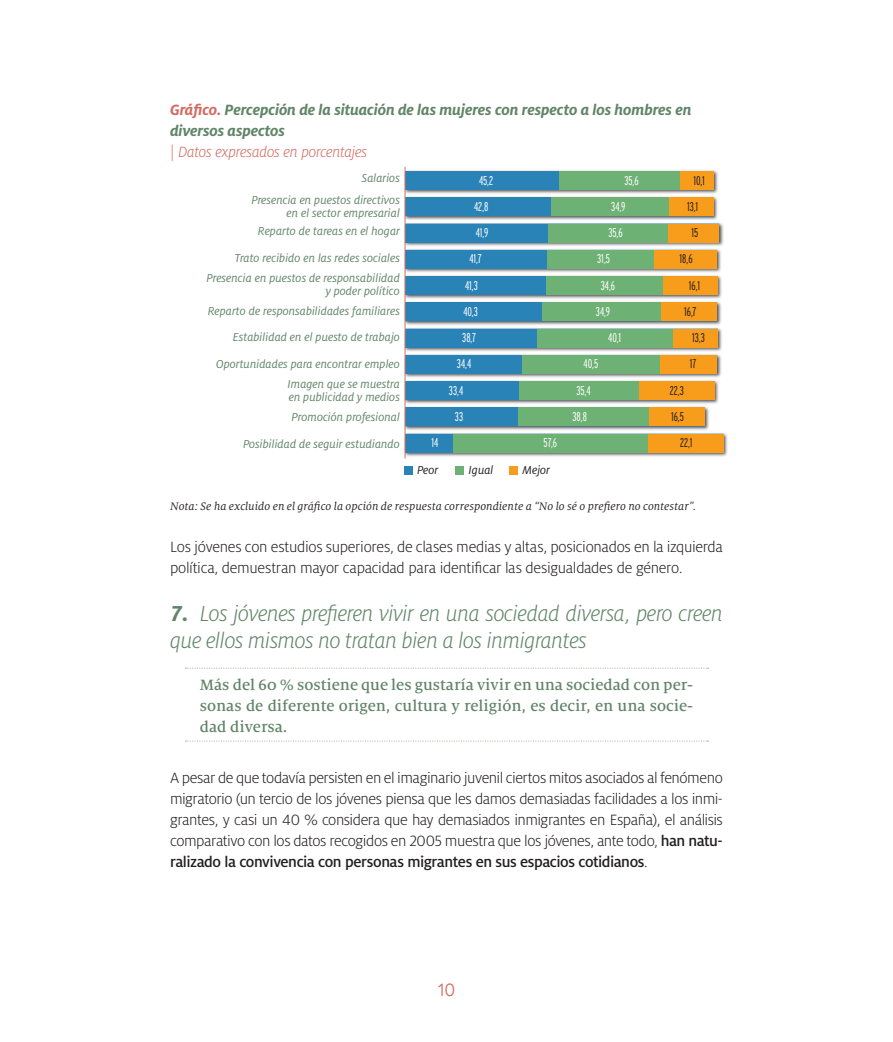
<style>
.page{position:relative;width:893px;height:1042px;background:#fff}
.page>*{position:absolute;margin:0;border:0;box-sizing:border-box;transform-origin:0 0}
.t1{font:italic 300 24px/27px "Milo Pro";letter-spacing:-.02em;color:#618568}
.t2{font:18px "Booster Next FY";color:#d46b61}
.t3{font:300 16.5px/21px "Milo Pro";letter-spacing:-.02em;color:#231f20}
.t4{font:500 16.5px/21px "Milo Serif Pro";color:#618568;text-align:justify}
.t5{font:italic 700 16.5px/21px "Milo Pro";letter-spacing:-.01em;color:#618568}
.t6{font:italic 300 16.5px "Milo Pro";letter-spacing:-.02em;color:#d46b61}
.t7{font:italic 12.75px/12.8px "Milo Pro";color:#618568;text-align:right}
.t8{font:300 extra-condensed 12.75px "Interstate";letter-spacing:-.005em;color:#fff}
.t9{font:300 extra-condensed 12.75px "Interstate";color:#231f20}
.t10{font:italic 12.75px "Milo Pro";color:#231f20}
.t11{font:italic 12px "Milo Serif Pro";letter-spacing:.005em;color:#231f20}
.s1{color:#d46b61}
.s2{font-weight:700}
.s3{font-weight:500}
</style>
<div class="page">
<svg style="left:186px;top:667px;width:522px;height:2px"></svg>
<svg style="left:186px;top:740px;width:522px;height:1px"></svg>
<img style="left:404px;top:168px;width:324px;height:291px">
<div style="left:679px;top:171px;width:35px;height:19px;background:#f89c1c"></div>
<div style="left:669px;top:197px;width:44px;height:19px;background:#f89c1c"></div>
<div style="left:668px;top:224px;width:51px;height:18px;background:#f89c1c"></div>
<div style="left:654px;top:250px;width:63px;height:19px;background:#f89c1c"></div>
<div style="left:663px;top:276px;width:54px;height:19px;background:#f89c1c"></div>
<div style="left:660px;top:302px;width:57px;height:19px;background:#f89c1c"></div>
<div style="left:673px;top:329px;width:45px;height:18px;background:#f89c1c"></div>
<div style="left:659px;top:355px;width:58px;height:19px;background:#f89c1c"></div>
<div style="left:639px;top:381px;width:75px;height:19px;background:#f89c1c"></div>
<div style="left:649px;top:407px;width:56px;height:19px;background:#f89c1c"></div>
<div style="left:648px;top:434px;width:75px;height:19px;background:#f89c1c"></div>
<div style="left:559px;top:171px;width:120px;height:19px;background:#6eb175"></div>
<div style="left:550px;top:197px;width:119px;height:19px;background:#6eb175"></div>
<div style="left:547px;top:224px;width:121px;height:18px;background:#6eb175"></div>
<div style="left:547px;top:250px;width:107px;height:19px;background:#6eb175"></div>
<div style="left:545px;top:276px;width:118px;height:19px;background:#6eb175"></div>
<div style="left:542px;top:302px;width:118px;height:19px;background:#6eb175"></div>
<div style="left:536px;top:329px;width:137px;height:18px;background:#6eb175"></div>
<div style="left:522px;top:355px;width:137px;height:19px;background:#6eb175"></div>
<div style="left:518px;top:381px;width:121px;height:19px;background:#6eb175"></div>
<div style="left:517px;top:407px;width:132px;height:19px;background:#6eb175"></div>
<div style="left:453px;top:434px;width:195px;height:19px;background:#6eb175"></div>
<div style="left:405px;top:171px;width:154px;height:19px;background:#2a83b7"></div>
<div style="left:405px;top:197px;width:145px;height:19px;background:#2a83b7"></div>
<div style="left:405px;top:224px;width:142px;height:18px;background:#2a83b7"></div>
<div style="left:405px;top:250px;width:142px;height:19px;background:#2a83b7"></div>
<div style="left:405px;top:276px;width:140px;height:19px;background:#2a83b7"></div>
<div style="left:405px;top:302px;width:137px;height:19px;background:#2a83b7"></div>
<div style="left:405px;top:329px;width:131px;height:18px;background:#2a83b7"></div>
<div style="left:405px;top:355px;width:117px;height:19px;background:#2a83b7"></div>
<div style="left:405px;top:381px;width:113px;height:19px;background:#2a83b7"></div>
<div style="left:405px;top:407px;width:112px;height:19px;background:#2a83b7"></div>
<div style="left:405px;top:434px;width:48px;height:19px;background:#2a83b7"></div>
<hr style="left:405px;top:167px;width:1px;height:291px;background:#d46b61">
<div style="left:509px;top:466px;width:9px;height:8px;background:#f89c1c"></div>
<div style="left:455px;top:466px;width:9px;height:8px;background:#6eb175"></div>
<div style="left:404px;top:466px;width:8px;height:8px;background:#2a83b7"></div>
<p class="t5" style="left:170px;top:99px;width:523px"><span class="s1">Gráfico.</span> Percepción de la situación de las mujeres con respecto a los hombres en diversos aspectos</p>
<p class="t6" style="left:170px;top:143px;width:199px">| Datos expresados en porcentajes</p>
<p class="t8" style="left:479px;top:172px;width:16px">45,2</p>
<p class="t8" style="left:624px;top:172px;width:16px">35,6</p>
<p class="t9" style="left:693px;top:172px;width:13px">10,1</p>
<p class="t8" style="left:474px;top:199px;width:16px">42,8</p>
<p class="t8" style="left:611px;top:199px;width:16px">34,9</p>
<p class="t9" style="left:687px;top:199px;width:13px">13,1</p>
<p class="t8" style="left:476px;top:225px;width:14px">41,9</p>
<p class="t8" style="left:608px;top:225px;width:16px">35,6</p>
<p class="t9" style="left:691px;top:225px;width:8px">15</p>
<p class="t8" style="left:469px;top:251px;width:14px">41,7</p>
<p class="t8" style="left:597px;top:251px;width:14px">31,5</p>
<p class="t9" style="left:680px;top:251px;width:15px">18,6</p>
<p class="t8" style="left:465px;top:277px;width:14px">41,3</p>
<p class="t8" style="left:601px;top:277px;width:16px">34,6</p>
<p class="t9" style="left:689px;top:277px;width:13px">16,1</p>
<p class="t8" style="left:463px;top:304px;width:16px">40,3</p>
<p class="t8" style="left:596px;top:304px;width:16px">34,9</p>
<p class="t9" style="left:684px;top:304px;width:14px">16,7</p>
<p class="t8" style="left:462px;top:330px;width:15px">38,7</p>
<p class="t8" style="left:608px;top:330px;width:14px">40,1</p>
<p class="t9" style="left:692px;top:330px;width:14px">13,3</p>
<p class="t8" style="left:457px;top:356px;width:16px">34,4</p>
<p class="t8" style="left:584px;top:356px;width:16px">40,5</p>
<p class="t9" style="left:690px;top:356px;width:8px">17</p>
<p class="t8" style="left:449px;top:382px;width:16px">33,4</p>
<p class="t8" style="left:576px;top:382px;width:16px">35,4</p>
<p class="t9" style="left:670px;top:382px;width:16px">22,3</p>
<p class="t8" style="left:455px;top:408px;width:10px">33</p>
<p class="t8" style="left:572px;top:408px;width:16px">38,8</p>
<p class="t9" style="left:671px;top:408px;width:14px">16,5</p>
<p class="t8" style="left:432px;top:435px;width:8px">14</p>
<p class="t8" style="left:543px;top:435px;width:15px">57,6</p>
<p class="t9" style="left:680px;top:435px;width:14px">22,1</p>
<p class="t10" style="left:417px;top:463px;width:23px">Peor</p>
<p class="t10" style="left:469px;top:463px;width:26px">Igual</p>
<p class="t10" style="left:523px;top:463px;width:29px">Mejor</p>
<p class="t7" style="left:362px;top:171px;width:39px">Salarios</p>
<p class="t7" style="left:251px;top:194px;width:150px">Presencia en puestos directivos en el sector empresarial</p>
<p class="t7" style="left:207px;top:247px;width:195px;line-height:20.5px">Trato recibido en las redes sociales<br>Presencia en puestos de responsabilidad</p>
<p class="t7" style="left:208px;top:281px;width:194px;line-height:19.8px">y poder político<br>Reparto de responsabilidades familiares</p>
<p class="t7" style="left:216px;top:324px;width:185px;line-height:26.5px">Estabilidad en el puesto de trabajo<br>Oportunidades para encontrar empleo</p>
<p class="t7" style="left:287px;top:378px;width:114px;text-align:left">Imagen que se muestra en publicidad y medios</p>
<p class="t7" style="left:243px;top:437px;width:158px">Posibilidad de seguir estudiando</p>
<p class="t7" style="left:258px;top:225px;width:144px">Reparto de tareas en el hogar</p>
<p class="t7" style="left:292px;top:411px;width:110px">Promoción profesional</p>
<p class="t11" style="left:170px;top:499px;width:528px">Nota: Se ha excluido en el gráfico la opción de respuesta correspondiente a “No lo sé o prefiero no contestar”.</p>
<p class="t3" style="left:170px;top:536px;width:554px">Los jóvenes con estudios superiores, de clases medias y altas, posicionados en la izquierda política, demuestran mayor capacidad para identificar las desigualdades de género.</p>
<h1 class="t1" style="left:170px;top:600px;width:554px"><span class="s2">7.</span> Los jóvenes prefieren vivir en una sociedad diversa, pero creen que ellos mismos no tratan bien a los inmigrantes</h1>
<p class="t4" style="left:200px;top:674px;width:495px">Más del 60 % sostiene que les gustaría vivir en una sociedad con per&shy;sonas de diferente origen, cultura y religión, es decir, en una socie&shy;dad diversa.</p>
<p class="t3" style="left:170px;top:767px;width:554px;text-align:justify">A pesar de que todavía persisten en el imaginario juvenil ciertos mitos asociados al fenómeno migratorio (un tercio de los jóvenes piensa que les damos demasiadas facilidades a los inmi&shy;grantes, y casi un 40 % considera que hay demasiados inmigrantes en España), el análisis comparativo con los datos recogidos en 2005 muestra que los jóvenes, ante todo, <span class="s3">han natu&shy;ralizado la convivencia con personas migrantes en sus espacios cotidianos</span>.</p>
<p class="t2" style="left:438px;top:978px;width:19px">10</p>
</div>
